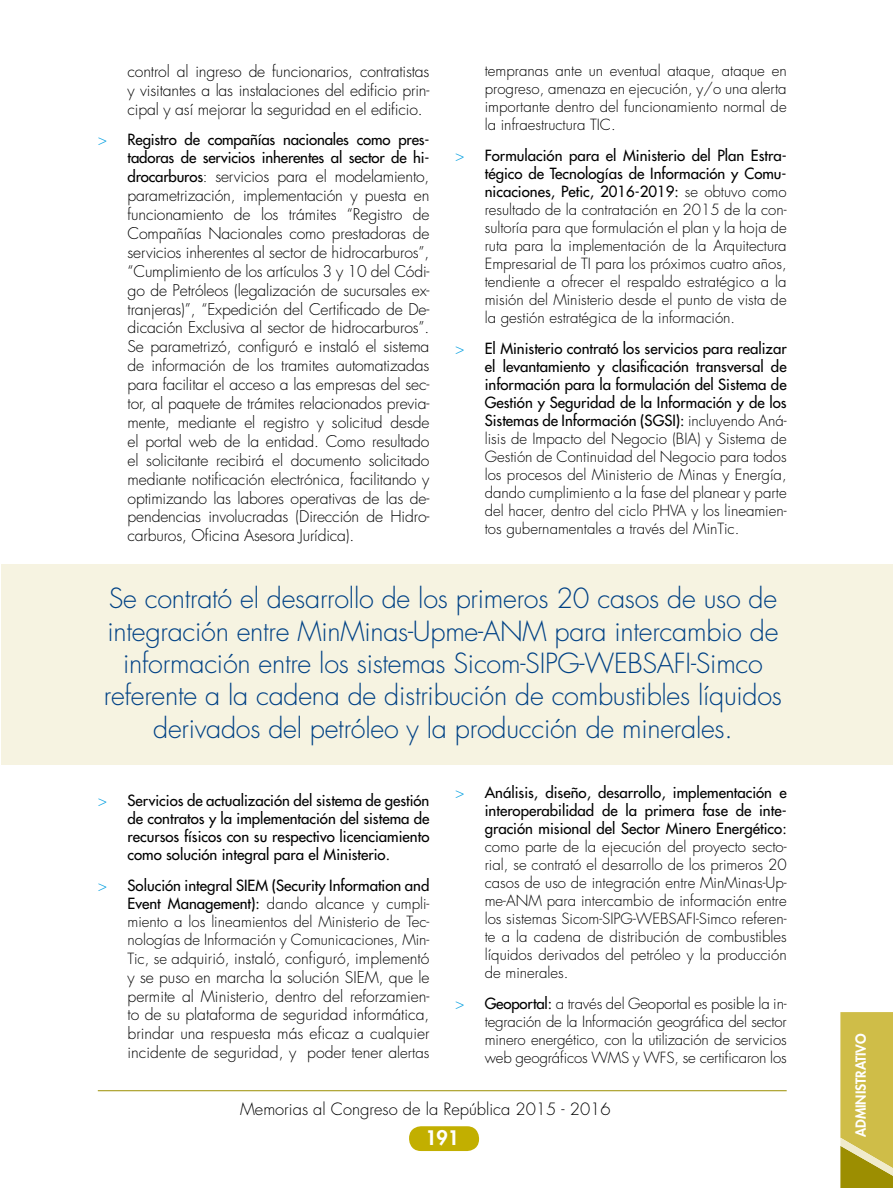
<style>
.page{position:relative;width:893px;height:1188px;background:#fff}
.page>*{position:absolute;margin:0;border:0;box-sizing:border-box;transform-origin:0 0}
.t1{font:300 27px/32.4px "Futura Std";letter-spacing:-.01em;color:#004185;text-align:center}
.t2{font:800 19.5px "Futura Std";color:#fff}
.t3{font:300 16.5px "Futura Std";color:#000}
.t4{font:300 15.75px/18.9px "Futura Std";letter-spacing:-.01em;color:#000;text-align:justify}
.t5{font:300 15px/18px "Futura Std";color:#000;text-align:justify}
.t6{font:500 15px/18px "Futura Std";color:#000;text-align:justify}
.t7{font:800 13.5px "Futura Std";color:#fff}
.s1{font-weight:300;color:#009ee0}
.s2{font-weight:500;font-size:15px}
.s3{font-size:15px}
.s4{color:#009ee0}
.s5{font-weight:500}
</style>
<div class="page">
<svg style="left:840px;top:1012px;width:53px;height:176px;background:#c9b844"></svg>
<hr style="left:98px;top:1090px;width:689px;height:1px;background:#9c8e01">
<div style="left:409px;top:1126px;width:70px;height:25px;background:#c2af00;border-radius:12px"></div>
<div style="left:2px;top:565px;width:891px;height:200px;background:#f6f3e1"></div>
<p class="t4" style="left:128px;top:62px;width:303px">control al ingreso de funcionarios, contratistas y visitantes a las instalaciones del edificio prin&shy;cipal y así mejorar la seguridad en el edificio.</p>
<p class="t6" style="left:98px;top:131px;width:333px;text-align:right"><span class="s1">&gt;</span> Registro de compañías nacionales como pres&shy;tadoras de servicios inherentes al sector de hi-</p>
<p class="t4" style="left:128px;top:168px;width:303px"><span class="s2">drocarburos</span><span class="s3">:</span> servicios para el modelamiento, parametrización, implementación y puesta en funcionamiento de los trámites “Registro de Compañías Nacionales como prestadoras de servicios inherentes al sector de hidrocarburos”, “Cumplimiento de los artículos 3 y 10 del Códi&shy;go de Petróleos (legalización de sucursales ex&shy;tranjeras)”, “Expedición del Certificado de De&shy;dicación Exclusiva al sector de hidrocarburos”.<br>Se parametrizó, configuró e instaló el sistema de información de los tramites automatizadas para facilitar el acceso a las empresas del sec&shy;tor, al paquete de trámites relacionados previa&shy;mente, mediante el registro y solicitud desde el portal web de la entidad. Como resultado el solicitante recibirá el documento solicitado mediante notificación electrónica, facilitando y optimizando las labores operativas de las de&shy;pendencias involucradas (Dirección de Hidro&shy;carburos, Oficina Asesora Jurídica).</p>
<p class="t5" style="left:485px;top:62px;width:303px">tempranas ante un eventual ataque, ataque en progreso, amenaza en ejecución, y/o una alerta importante dentro del funcionamiento normal de la infraestructura TIC.</p>
<p class="t5" style="left:485px;top:147px;width:303px;text-indent:-30px"><span class="s4">&gt;</span> <span class="s5">Formulación para el Ministerio del Plan Estra&shy;tégico de Tecnologías de Información y Comu&shy;nicaciones, Petic, 2016-2019:</span> se obtuvo como resultado de la contratación en 2015 de la con&shy;sultoría para que formulación el plan y la hoja de ruta para la implementación de la Arquitectura Empresarial de TI para los próximos cuatro años, tendiente a ofrecer el respaldo estratégico a la misión del Ministerio desde el punto de vista de la gestión estratégica de la información.</p>
<p class="t5" style="left:485px;top:340px;width:303px;text-indent:-30px"><span class="s4">&gt;</span> <span class="s5">El Ministerio contrató los servicios para realizar el levantamiento y clasificación transversal de información para la formulación del Sistema de Gestión y Seguridad de la Información y de los Sistemas de Información (SGSI):</span> incluyendo Aná&shy;lisis de Impacto del Negocio (BIA) y Sistema de Gestión de Continuidad del Negocio para todos los procesos del Ministerio de Minas y Energía, dando cumplimiento a la fase del planear y parte del hacer, dentro del ciclo PHVA y los lineamien&shy;tos gubernamentales a través del MinTic.</p>
<p class="t1" style="left:104px;top:583px;width:680px">Se contrató el desarrollo de los primeros 20 casos de uso de integración entre MinMinas-Upme-ANM para intercambio de información entre los sistemas Sicom-SIPG-WEBSAFI-Simco referente a la cadena de distribución de combustibles líquidos derivados del petróleo y la producción de minerales.</p>
<p class="t6" style="left:128px;top:792px;width:303px;text-indent:-30px"><span class="s1">&gt;</span> Servicios de actualización del sistema de gestión de contratos y la implementación del sistema de recursos físicos con su respectivo licenciamiento como solución integral para el Ministerio.</p>
<p class="t5" style="left:128px;top:877px;width:303px;text-indent:-30px"><span class="s4">&gt;</span> <span class="s5">Solución integral SIEM (Security Information and Event Management):</span> dando alcance y cumpli&shy;miento a los lineamientos del Ministerio de Tec&shy;nologías de Información y Comunicaciones, Min-</p>
<p class="t4" style="left:128px;top:949px;width:303px"><span class="s3">Tic, se adq</span>uirió, instaló, configuró, implementó y se puso en marcha la solución SIEM, que le permite al Ministerio, dentro del reforzamien&shy;to de su plataforma de seguridad informática, brindar una respuesta más eficaz a cualquier incidente de seguridad, y poder tener a<span class="s3">lertas</span></p>
<p class="t6" style="left:485px;top:784px;width:303px;text-indent:-30px"><span class="s1">&gt;</span> Análisis, diseño, desarrollo, implementación e interoperabilidad de la primera fase de inte&shy;gración misional del Sector Minero Energético:</p>
<p class="t5" style="left:485px;top:838px;width:303px">como parte de la ejecución del proyecto secto&shy;rial, se contrató el desarrollo de los primeros 20 casos de uso de integración entre MinMinas-Up&shy;me-ANM para intercambio de información entre los sistemas Sicom-SIPG-WEBSAFI-Simco referen&shy;te a la cadena de distribución de combustibles líquidos derivados del petróleo y la producción de minerales.</p>
<p class="t5" style="left:485px;top:995px;width:303px;text-indent:-30px"><span class="s4">&gt;</span> <span class="s5">Geoportal:</span> a través del Geoportal es posible la in&shy;tegración de la Información geográfica del sector minero energético, con la utilización de servicios web geográficos WMS y WFS, se certificaron los</p>
<p class="t3" style="left:240px;top:1099px;width:372px">Memorias al Congreso de la República 2015 - 2016</p>
<h2 class="t2" style="left:425px;top:1126px;width:35px">191</h2>
<p class="t7" style="left:852px;top:1137px;width:105px;rotate:-90deg">ADMINISTRATIVO</p>
</div>
